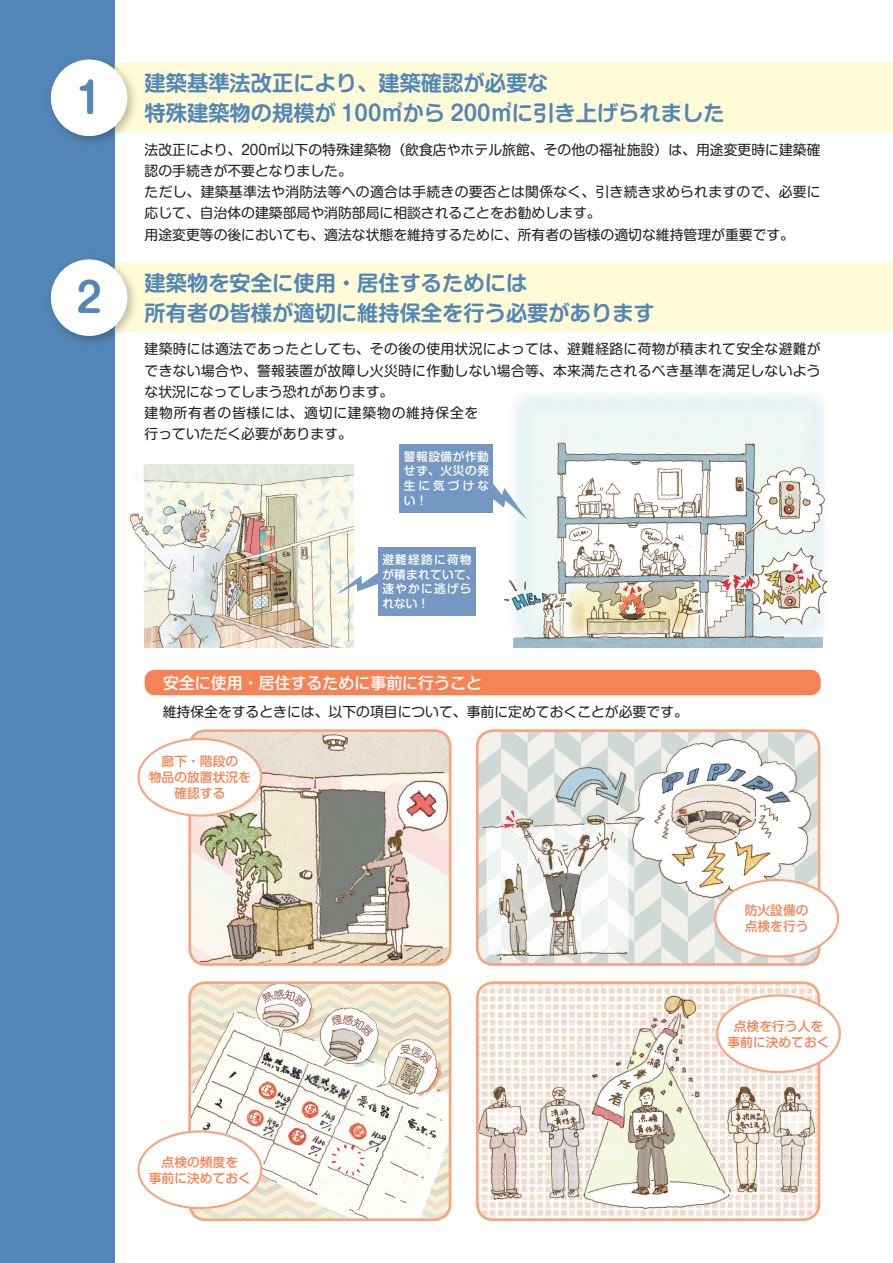
<style>
.page{position:relative;width:893px;height:1263px;background:#fff}
.page>*{position:absolute;margin:0;border:0;box-sizing:border-box;transform-origin:0 0}
.t1{font:700 40.35px "Shin M Go Pro De";color:#5287b7}
.t2{font:700 21.3px/29.7px "Shin M Go Pro De";color:#5287b7}
.t3{font:500 15.9px "Shin M Go Pro";color:#fff}
.t4{font:13.8px/21.3px "Shin M Go Pro";color:#231f20}
.t5{font:13.8px/21.3px "Shin M Go Pro";letter-spacing:.02em;color:#231f20}
.t6{font:500 12.75px/15.9px "Shin M Go Pro";color:#f58355;text-align:center}
.t7{font:500 11.7px/14.9px "Shin M Go Pro";letter-spacing:.105em;color:#fff}
.t8{font:500 11.7px/14.9px "Shin M Go Pro";letter-spacing:.055em;color:#fff;text-align:justify}
</style>
<div class="page">
<div style="left:115px;top:64px;width:778px;height:68px;background:#fffbd6"></div>
<div style="left:115px;top:264px;width:778px;height:68px;background:#fffbd6"></div>
<div style="left:0;top:0;width:115px;height:1263px;background:#5287b7"></div>
<img style="left:50px;top:59px;width:89px;height:83px">
<img style="left:115px;top:64px;width:24px;height:68px">
<div style="left:51px;top:60px;width:76px;height:76px;background:#fff;border-radius:50%"></div>
<img style="left:50px;top:259px;width:89px;height:83px">
<img style="left:115px;top:264px;width:24px;height:68px">
<div style="left:51px;top:259px;width:76px;height:77px;background:#fff;border-radius:50%"></div>
<div style="left:145px;top:670px;width:676px;height:25px;background:#f58355;border-radius:10px"></div>
<img style="left:129px;top:465px;width:224px;height:183px">
<img style="left:503px;top:393px;width:325px;height:254px">
<img style="left:192px;top:732px;width:258px;height:231px">
<div style="left:188px;top:729px;width:263px;height:237px;border:3px solid #f7a57f;border-radius:16px"></div>
<img style="left:192px;top:985px;width:258px;height:233px">
<div style="left:188px;top:981px;width:263px;height:240px;border:3px solid #f7a57f;border-radius:16px"></div>
<img style="left:480px;top:733px;width:339px;height:229px">
<div style="left:476px;top:729px;width:344px;height:237px;border:3px solid #f7a57f;border-radius:16px"></div>
<img style="left:480px;top:985px;width:339px;height:235px">
<div style="left:476px;top:981px;width:344px;height:240px;border:3px solid #f7a57f;border-radius:16px"></div>
<div style="left:717px;top:995px;width:123px;height:77px;background:#fff;border-radius:50%"></div>
<div style="left:716px;top:994px;width:125px;height:79px;border:2px solid #f7a57f;border-radius:50%"></div>
<div style="left:139px;top:739px;width:122px;height:76px;background:#fff;border-radius:50%"></div>
<div style="left:137px;top:738px;width:125px;height:79px;border:2px solid #f7a57f;border-radius:50%"></div>
<div style="left:715px;top:880px;width:123px;height:76px;background:#fff;border-radius:50%"></div>
<div style="left:714px;top:879px;width:125px;height:79px;border:2px solid #f7a57f;border-radius:50%"></div>
<div style="left:139px;top:1131px;width:122px;height:77px;background:#fff;border-radius:50%"></div>
<div style="left:137px;top:1130px;width:125px;height:79px;border:2px solid #f7a57f;border-radius:50%"></div>
<div style="left:400px;top:444px;width:93px;height:68px;background:#7498c2"></div>
<div style="left:378px;top:547px;width:98px;height:68px;background:#7498c2"></div>
<svg style="left:489px;top:481px;width:38px;height:39px"></svg>
<svg style="left:336px;top:573px;width:42px;height:22px"></svg>
<svg style="left:261px;top:989px;width:46px;height:18px"></svg>
<svg style="left:331px;top:1014px;width:43px;height:23px"></svg>
<svg style="left:401px;top:1044px;width:32px;height:21px"></svg>
<h1 class="t1" style="left:76px;top:65px;width:27px">1</h1>
<h1 class="t1" style="left:76px;top:265px;width:27px">2</h1>
<h2 class="t2" style="left:145px;top:66px;width:581px">建築基準法改正により、建築確認が必要な<br>特殊建築物の規模が 100㎡から 200㎡に引き上げられました</h2>
<p class="t4" style="left:145px;top:137px;width:678px">法改正により、200㎡以下の特殊建築物（飲食店やホテル旅館、その他の福祉施設）は、用途変更時に建築確認の手続きが不要となりました。<br>ただし、建築基準法や消防法等への適合は手続きの要否とは関係なく、引き続き求められますので、必要に応じて、自治体の建築部局や消防部局に相談されることをお勧めします。<br>用途変更等の後においても、適法な状態を維持するために、所有者の皆様の適切な維持管理が重要です。</p>
<h2 class="t2" style="left:145px;top:265px;width:512px">建築物を安全に使用・居住するためには<br>所有者の皆様が適切に維持保全を行う必要があります</h2>
<p class="t5" style="left:145px;top:337px;width:678px">建築時には適法であったとしても、その後の使用状況によっては、避難経路に荷物が積まれて安全な避難ができない場合や、警報装置が故障し火災時に作動しない場合等、本来満たされるべき基準を満足しないような状況になってしまう恐れがあります。<br>建物所有者の皆様には、適切に建築物の維持保全を<br>行っていただく必要があります。</p>
<p class="t8" style="left:404px;top:447px;width:87px">警報設備が作動せず、火災の発生に気づけない！</p>
<p class="t7" style="left:382px;top:550px;width:97px">避難経路に荷物が積まれていて、速やかに逃げられない！</p>
<p class="t3" style="left:163px;top:670px;width:320px">安全に使用・居住するために事前に行うこと</p>
<p class="t4" style="left:163px;top:699px;width:527px">維持保全をするときには、以下の項目について、事前に定めておくことが必要です。</p>
<p class="t6" style="left:149px;top:752px;width:104px">廊下・階段の<br>物品の放置状況を確認する</p>
<p class="t6" style="left:149px;top:1152px;width:104px">点検の頻度を<br>事前に決めておく</p>
<p class="t6" style="left:745px;top:901px;width:65px;text-align:left">防火設備の点検を行う</p>
<p class="t6" style="left:727px;top:1016px;width:104px">点検を行う人を事前に決めておく</p>
</div>
